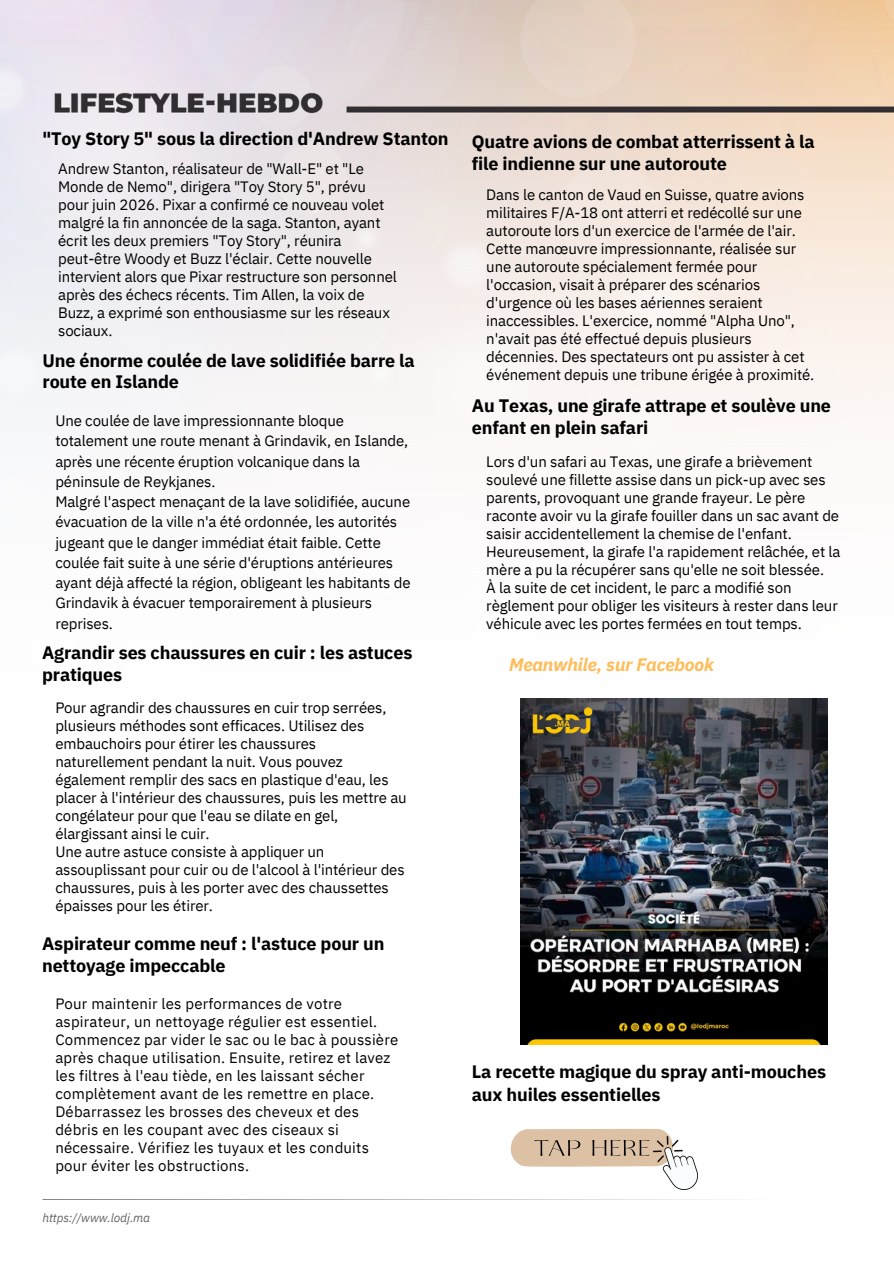
<style>
.page{position:relative;width:894px;height:1264px;background:#fff}
.page>*{position:absolute;margin:0;border:0;box-sizing:border-box;transform-origin:0 0}
.t1{font:700 18px/22.5px "IBM Plex Sans";letter-spacing:-.01em;color:#000}
.t2{font:italic 700 18px "IBM Plex Sans";letter-spacing:-.01em;color:#ffbd59}
.t3{font:15px/18px "IBM Plex Sans";letter-spacing:-.01em;color:#000}
.t4{font:15px/18px "IBM Plex Sans";letter-spacing:.015em;color:#000}
.t5{font:italic 12px "IBM Plex Sans";letter-spacing:-.01em;color:#646464}
</style>
<div class="page">
<img style="left:0;top:0;width:893px;height:1200px">
<svg style="left:43px;top:1199px;width:807px;height:1px"></svg>
<img style="left:520px;top:698px;width:307px;height:346px">
<svg style="left:503px;top:1128px;width:170px;height:39px;background:#d6bea6"></svg>
<img style="left:653px;top:1136px;width:44px;height:52px">
<h2 class="t1" style="left:43px;top:127px;width:407px">"Toy Story 5" sous la direction d'Andrew Stanton</h2>
<h1 class="t3" style="left:58px;top:159px;width:340px">Andrew Stanton, réalisateur de "Wall-E" et "Le Monde de Nemo", dirigera "Toy Story 5", prévu pour juin 2026. Pixar a confirmé ce nouveau volet malgré la fin annoncée de la saga. Stanton, ayant écrit les deux premiers "Toy Story", réunira peut-être Woody et Buzz l'éclair. Cette nouvelle intervient alors que Pixar restructure son personnel après des échecs récents. Tim Allen, la voix de Buzz, a exprimé son enthousiasme sur les réseaux sociaux.</h1>
<h1 class="t1" style="left:43px;top:349px;width:373px;line-height:21.3px">Une énorme coulée de lave solidifiée barre la route en Islande</h1>
<p class="t3" style="left:55px;top:410px;width:357px;line-height:20.2px">Une coulée de lave impressionnante bloque totalement une route menant à Grindavik, en Islande, après une récente éruption volcanique dans la péninsule de Reykjanes.<br>Malgré l'aspect menaçant de la lave solidifiée, aucune évacuation de la ville n'a été ordonnée, les autorités jugeant que le danger immédiat était faible. Cette coulée fait suite à une série d'éruptions antérieures ayant déjà affecté la région, obligeant les habitants de Grindavik à évacuer temporairement à plusieurs reprises.</p>
<h1 class="t1" style="left:42px;top:642px;width:372px;line-height:21.3px">Agrandir ses chaussures en cuir : les astuces pratiques</h1>
<h1 class="t3" style="left:55px;top:698px;width:353px">Pour agrandir des chaussures en cuir trop serrées, plusieurs méthodes sont efficaces. Utilisez des embauchoirs pour étirer les chaussures naturellement pendant la nuit. Vous pouvez également remplir des sacs en plastique d'eau, les placer à l'intérieur des chaussures, puis les mettre au congélateur pour que l'eau se dilate en gel, élargissant ainsi le cuir.<br>Une autre astuce consiste à appliquer un assouplissant pour cuir ou de l'alcool à l'intérieur des chaussures, puis à les porter avec des chaussettes épaisses pour les étirer.</h1>
<h2 class="t1" style="left:42px;top:932px;width:343px;line-height:21.9px">Aspirateur comme neuf : l'astuce pour un nettoyage impeccable</h2>
<h2 class="t4" style="left:55px;top:994px;width:344px">Pour maintenir les performances de votre aspirateur, un nettoyage régulier est essentiel.<br>Commencez par vider le sac ou le bac à poussière après chaque utilisation. Ensuite, retirez et lavez les filtres à l'eau tiède, en les laissant sécher complètement avant de les remettre en place.<br>Débarrassez les brosses des cheveux et des débris en les coupant avec des ciseaux si nécessaire. Vérifiez les tuyaux et les conduits pour éviter les obstructions.</h2>
<h2 class="t5" style="left:43px;top:1209px;width:109px">https://www.lodj.ma</h2>
<h2 class="t1" style="left:471px;top:130px;width:344px">Quatre avions de combat atterrissent à la file indienne sur une autoroute</h2>
<h2 class="t3" style="left:486px;top:185px;width:329px">Dans le canton de Vaud en Suisse, quatre avions militaires F/A-18 ont atterri et redécollé sur une autoroute lors d'un exercice de l'armée de l'air.<br>Cette manœuvre impressionnante, réalisée sur une autoroute spécialement fermée pour l'occasion, visait à préparer des scénarios d'urgence où les bases aériennes seraient inaccessibles. L'exercice, nommé "Alpha Uno", n'avait pas été effectué depuis plusieurs décennies. Des spectateurs ont pu assister à cet événement depuis une tribune érigée à proximité.</h2>
<h1 class="t1" style="left:471px;top:394px;width:360px">Au Texas, une girafe attrape et soulève une enfant en plein safari</h1>
<h1 class="t3" style="left:486px;top:452px;width:355px">Lors d'un safari au Texas, une girafe a brièvement soulevé une fillette assise dans un pick-up avec ses parents, provoquant une grande frayeur. Le père raconte avoir vu la girafe fouiller dans un sac avant de saisir accidentellement la chemise de l'enfant.<br>Heureusement, la girafe l'a rapidement relâchée, et la mère a pu la récupérer sans qu'elle ne soit blessée.<br>À la suite de cet incident, le parc a modifié son règlement pour obliger les visiteurs à rester dans leur véhicule avec les portes fermées en tout temps.</h1>
<p class="t2" style="left:509px;top:652px;width:206px">Meanwhile, sur Facebook</p>
<p class="t1" style="left:471px;top:1060px;width:355px">La recette magique du spray anti-mouches aux huiles essentielles</p>
</div>
